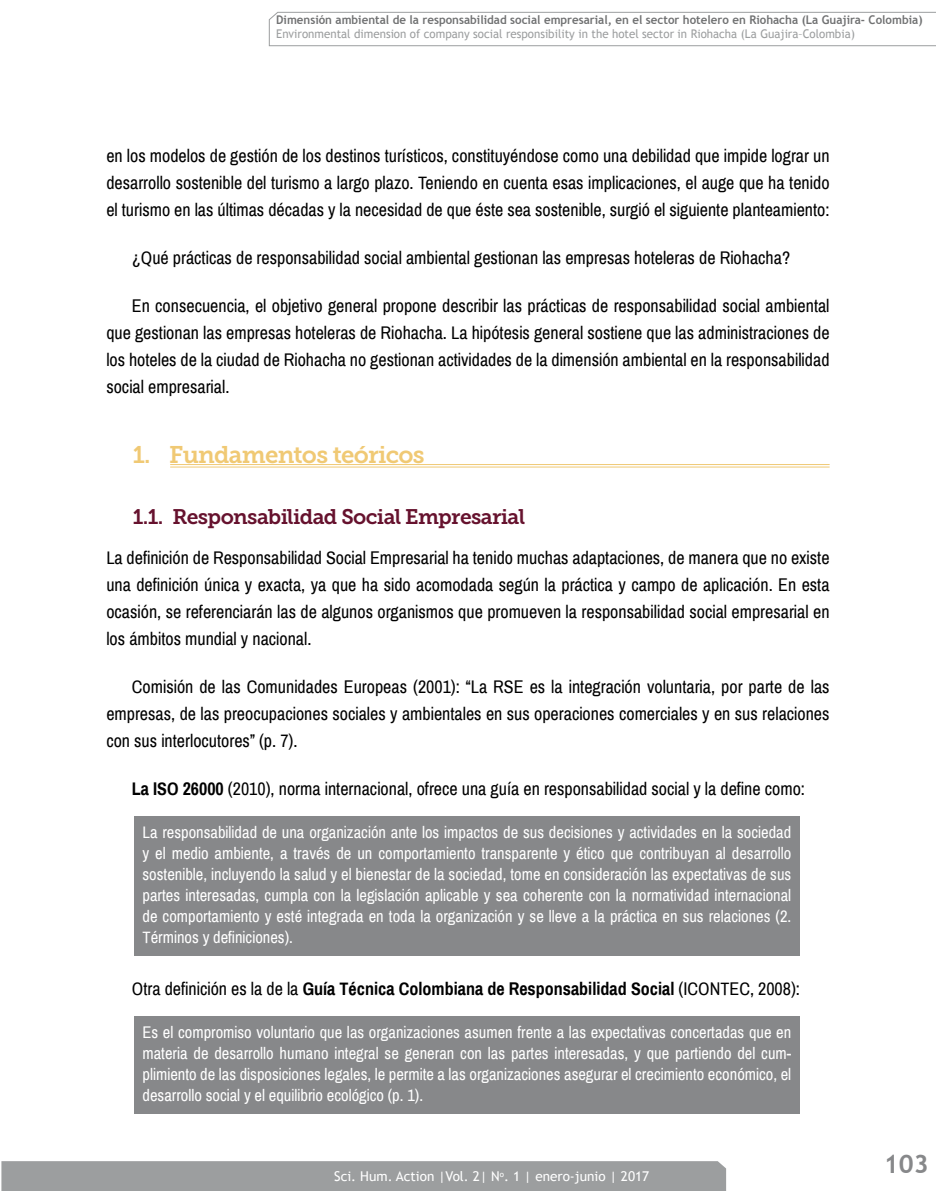
<style>
.page{position:relative;width:936px;height:1191px;background:#fff}
.page>*{position:absolute;margin:0;border:0;box-sizing:border-box;transform-origin:0 0}
.t1{font:700 25.5px "Trebuchet MS";color:#87888a}
.t2{font:24px "Museo Slab 700";letter-spacing:-.03em;color:#f0c974}
.t3{font:21px "Museo Slab 700";letter-spacing:-.03em;color:#66122e}
.t4{font:18px/27px "Archivo Narrow";color:#000;text-align:justify}
.t5{font:700 18px "Archivo Narrow";color:#000}
.t6{font:16.5px/21px "Archivo Narrow";color:#fff;text-align:justify}
.t7{font:13.5px "Trebuchet MS";color:#fff}
.t8{font:700 12px "Trebuchet MS";color:#707172;scale:.96 1}
.t9{font:12px "Trebuchet MS";color:#9c9e9f;scale:.96 1}
.s1{font-weight:700}
.s2{font-weight:400}
</style>
<div class="page">
<div style="left:1px;top:1161px;width:725px;height:30px;background:#9c9e9f"></div>
<svg style="left:268px;top:12px;width:667px;height:34px"></svg>
<hr style="left:170px;top:464px;width:659px;height:1px;background:#f0c974">
<hr style="left:170px;top:467px;width:659px;height:1px;background:#f0c974">
<div style="left:134px;top:816px;width:665px;height:139px;background:#87888a"></div>
<div style="left:134px;top:1016px;width:665px;height:97px;background:#87888a"></div>
<p class="t8" style="left:276px;top:12px;width:674px">Dimensión ambiental de la responsabilidad social empresarial, en el sector hotelero en Riohacha (La Guajira- Colombia)</p>
<p class="t9" style="left:276px;top:26px;width:604px">Environmental dimension of company social responsibility in the hotel sector in Riohacha (La Guajira–Colombia)</p>
<p class="t4" style="left:106px;top:142px;width:724px">en los modelos de gestión de los destinos turísticos, constituyéndose como una debilidad que impide lograr un desarrollo sostenible del turismo a largo plazo. Teniendo en cuenta esas implicaciones, el auge que ha tenido el turismo en las últimas décadas y la necesidad de que éste sea sostenible, surgió el siguiente planteamiento:</p>
<p class="t4" style="left:132px;top:245px;width:659px">¿Qué prácticas de responsabilidad social ambiental gestionan las empresas hoteleras de Riohacha?</p>
<p class="t4" style="left:106px;top:293px;width:724px;text-indent:26px">En consecuencia, el objetivo general propone describir las prácticas de responsabilidad social ambiental que gestionan las empresas hoteleras de Riohacha. La hipótesis general sostiene que las administraciones de los hoteles de la ciudad de Riohacha no gestionan actividades de la dimensión ambiental en la responsabilidad social empresarial.</p>
<h2 class="t2" style="left:133px;top:441px;width:293px">1. Fundamentos teóricos</h2>
<p class="t3" style="left:133px;top:505px;width:394px">1.1. Responsabilidad Social Empresarial</p>
<p class="t4" style="left:106px;top:544px;width:724px">La definición de Responsabilidad Social Empresarial ha tenido muchas adaptaciones, de manera que no existe una definición única y exacta, ya que ha sido acomodada según la práctica y campo de aplicación. En esta ocasión, se referenciarán las de algunos organismos que promueven la responsabilidad social empresarial en los ámbitos mundial y nacional.</p>
<p class="t4" style="left:106px;top:674px;width:724px;text-indent:26px">Comisión de las Comunidades Europeas (2001): “La RSE es la integración voluntaria, por parte de las empresas, de las preocupaciones sociales y ambientales en sus operaciones comerciales y en sus relaciones con sus interlocutores” (p. 7).</p>
<p class="t4" style="left:132px;top:776px;width:674px"><span class="s1">La ISO 26000</span> (2010), norma internacional, ofrece una guía en responsabilidad social y la define como:</p>
<p class="t6" style="left:142px;top:822px;width:650px">La responsabilidad de una organización ante los impactos de sus decisiones y actividades en la sociedad y el medio ambiente, a través de un comportamiento transparente y ético que contribuyan al desarrollo sostenible, incluyendo la salud y el bienestar de la sociedad, tome en consideración las expectativas de sus partes interesadas, cumpla con la legislación aplicable y sea coherente con la normatividad internacional de comportamiento y esté integrada en toda la organización y se lleve a la práctica en sus relaciones (2.<br>Términos y definiciones).</p>
<p class="t5" style="left:132px;top:978px;width:669px"><span class="s2">Otra definición es la de la</span> Guía Técnica Colombiana de Responsabilidad Social <span class="s2">(ICONTEC, 2008):</span></p>
<p class="t6" style="left:142px;top:1021px;width:650px">Es el compromiso voluntario que las organizaciones asumen frente a las expectativas concertadas que en materia de desarrollo humano integral se generan con las partes interesadas, y que partiendo del cum&shy;plimiento de las disposiciones legales, le permite a las organizaciones asegurar el crecimiento económico, el desarrollo social y el equilibrio ecológico (p. 1).</p>
<p class="t7" style="left:334px;top:1167px;width:316px">Sci. Hum. Action |Vol. 2| N<sup>o</sup>. 1 | enero-junio | 2017</p>
<h1 class="t1" style="left:883px;top:1147px;width:46px">103</h1>
</div>
